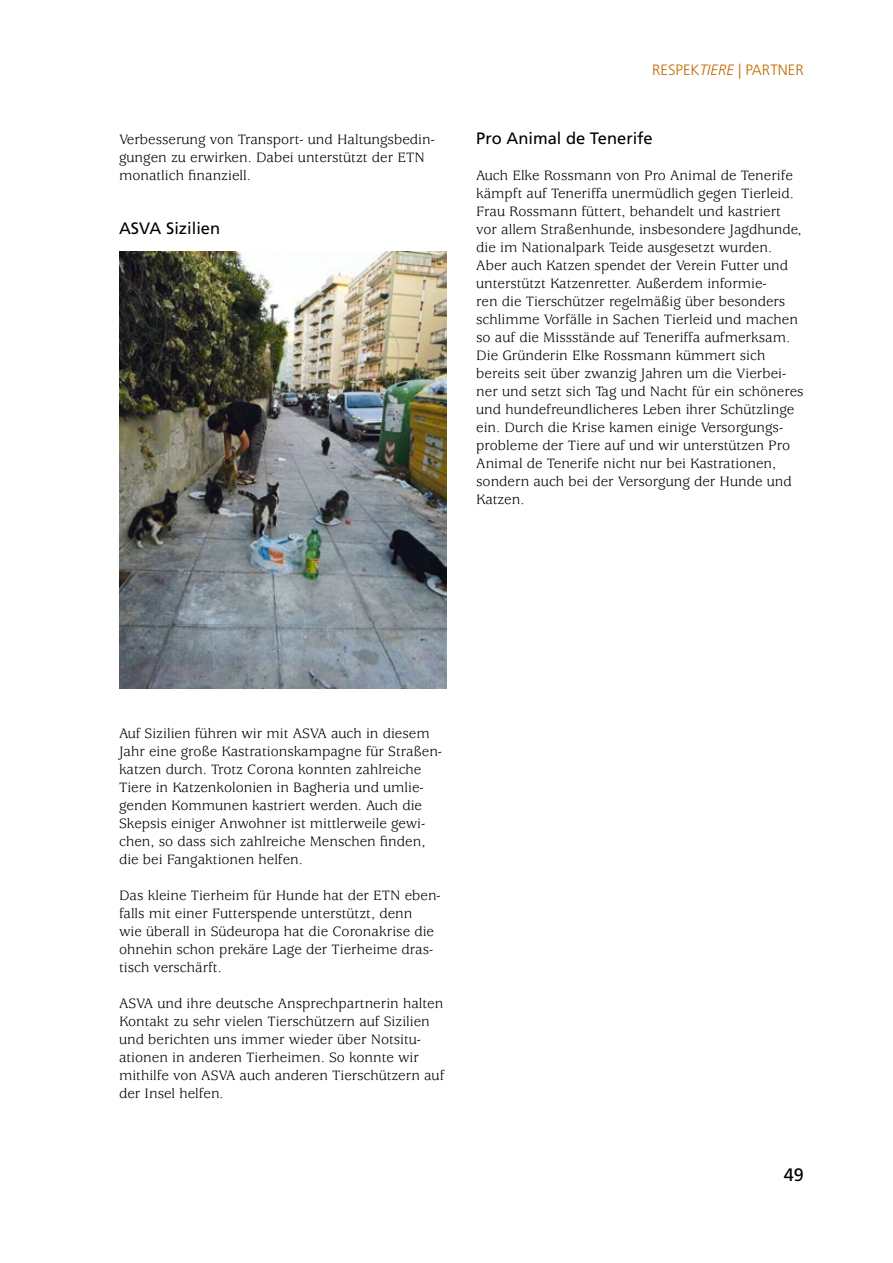
<style>
.page{position:relative;width:893px;height:1263px;background:#fff}
.page>*{position:absolute;margin:0;border:0;box-sizing:border-box;transform-origin:0 0}
.t1{font:18px "Frutiger LT Pro";color:#000}
.t2{font:16.5px "Frutiger LT Pro";color:#000}
.t3{font:15px/18px "Usherwood Std";color:#000}
.t4{font:300 15px "Frutiger LT Pro";color:#c16c00}
.s1{font-style:italic}
</style>
<div class="page">
<img style="left:119px;top:252px;width:327px;height:436px">
<p class="t3" style="left:119px;top:131px;width:317px">Verbesserung von Transport- und Haltungsbedin&shy;gungen zu erwirken. Dabei unterstützt der ETN monatlich finanziell.</p>
<p class="t2" style="left:119px;top:219px;width:103px">ASVA Sizilien</p>
<p class="t4" style="left:652px;top:61px;width:153px">RESPEK<span class="s1">TIERE</span> | PARTNER</p>
<p class="t2" style="left:476px;top:129px;width:178px">Pro Animal de Tenerife</p>
<p class="t3" style="left:476px;top:167px;width:329px">Auch Elke Rossmann von Pro Animal de Tenerife kämpft auf Teneriffa unermüdlich gegen Tierleid.<br>Frau Rossmann füttert, behandelt und kastriert vor allem Straßenhunde, insbesondere Jagdhunde, die im Nationalpark Teide ausgesetzt wurden.<br>Aber auch Katzen spendet der Verein Futter und unterstützt Katzenretter. Außerdem informie-<br>ren die Tierschützer regelmäßig über besonders schlimme Vorfälle in Sachen Tierleid und machen so auf die Missstände auf Teneriffa aufmerksam.<br>Die Gründerin Elke Rossmann kümmert sich bereits seit über zwanzig Jahren um die Vierbei&shy;ner und setzt sich Tag und Nacht für ein schöneres und hundefreundlicheres Leben ihrer Schützlinge ein. Durch die Krise kamen einige Versorgungs&shy;probleme der Tiere auf und wir unterstützen Pro Animal de Tenerife nicht nur bei Kastrationen, sondern auch bei der Versorgung der Hunde und Katzen.</p>
<p class="t3" style="left:119px;top:725px;width:325px">Auf Sizilien führen wir mit ASVA auch in diesem Jahr eine große Kastrationskampagne für Straßen&shy;katzen durch. Trotz Corona konnten zahlreiche Tiere in Katzenkolonien in Bagheria und umlie&shy;genden Kommunen kastriert werden. Auch die Skepsis einiger Anwohner ist mittlerweile gewi&shy;chen, so dass sich zahlreiche Menschen finden, die bei Fangaktionen helfen.</p>
<p class="t3" style="left:119px;top:887px;width:323px">Das kleine Tierheim für Hunde hat der ETN eben&shy;falls mit einer Futterspende unterstützt, denn<br>wie überall in Südeuropa hat die Coronakrise die ohnehin schon prekäre Lage der Tierheime dras&shy;tisch verschärft.</p>
<p class="t3" style="left:119px;top:995px;width:327px">ASVA und ihre deutsche Ansprechpartnerin halten Kontakt zu sehr vielen Tierschützern auf Sizilien und berichten uns immer wieder über Notsitu&shy;ationen in anderen Tierheimen. So konnte wir mithilfe von ASVA auch anderen Tierschützern auf der Insel helfen.</p>
<p class="t1" style="left:784px;top:1164px;width:22px">49</p>
</div>
